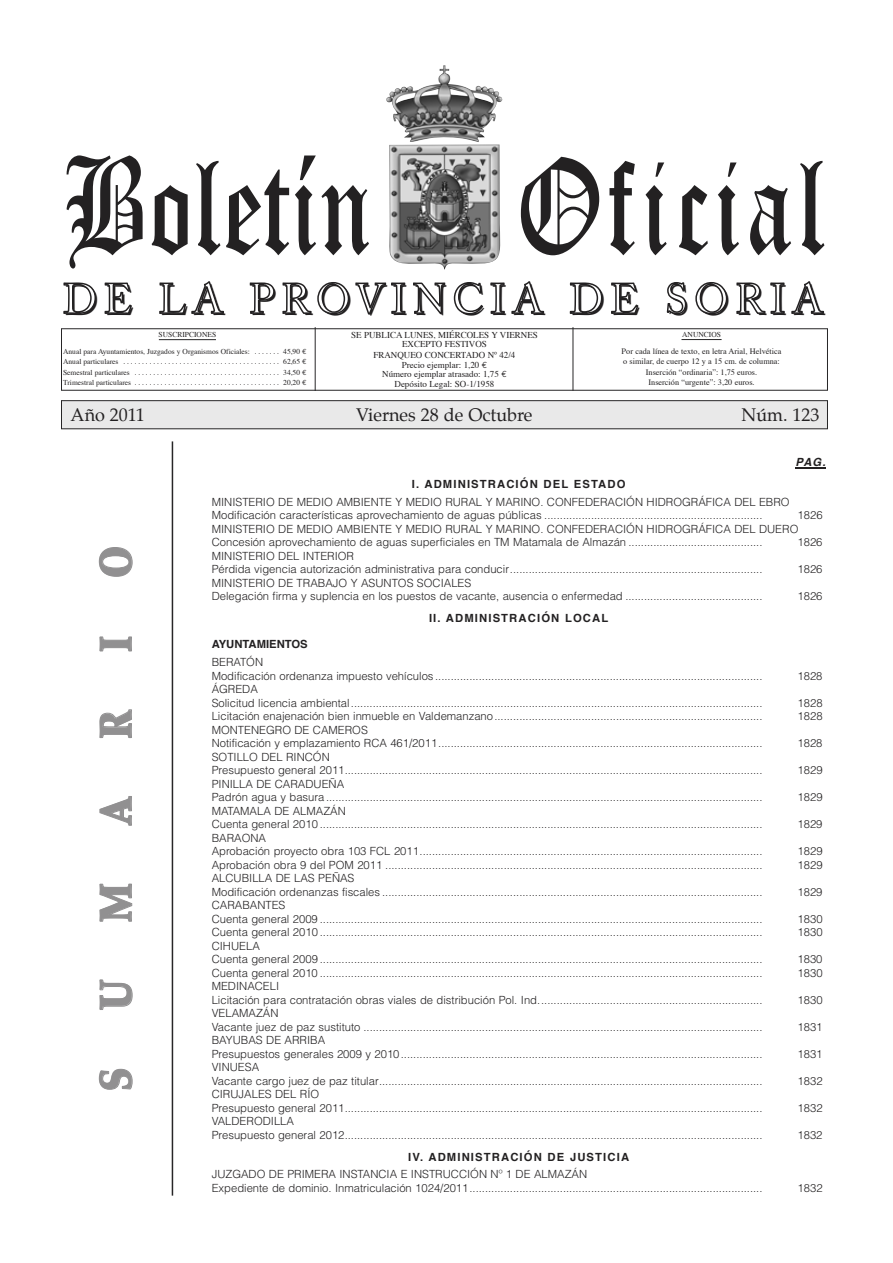
<style>
.page{position:relative;width:893px;height:1263px;background:#fff}
.page>*{position:absolute;margin:0;border:0;box-sizing:border-box;transform-origin:0 0}
.t1{font:135px "Old English Text";letter-spacing:.025em;color:#232122;scale:.75 1}
.t2{font:900 45px "Palatino";color:#919091;scale:.83 1}
.t3{font:42px "Adobe Caslon";letter-spacing:.15em;color:#232122}
.t4{font:18px "Palatino";color:#232122}
.t5{font:300 11.25px/13.5px "Helvetica";color:#232122}
.t6{font:700 11.25px "Helvetica";letter-spacing:.1em;color:#232122}
.t7{font:700 11.25px "Helvetica";color:#232122}
.t8{font:italic 700 11.25px "Helvetica";color:#232122}
.t9{font:9px/9px "Times";color:#232122;text-align:center}
.t10{font:8.25px/10.5px "Times";color:#232122;text-align:center}
.t11{font:7.5px/10.5px "Times";color:#232122;text-align:justify}
.s1{font-family:"Euro Mono"}
</style>
<div class="page">
<hr style="left:159px;top:339px;width:57px;height:1px;background:#272627">
<hr style="left:681px;top:339px;width:40px;height:1px;background:#272627">
<div style="left:62px;top:401px;width:765px;height:28px;background:#e9e9e9"></div>
<div style="left:61px;top:401px;width:766px;height:28px;border:1px solid #272627"></div>
<svg style="left:63px;top:281px;width:761px;height:34px"></svg>
<img style="left:386px;top:65px;width:116px;height:186px">
<hr style="left:572px;top:327px;width:1px;height:64px;background:#272627">
<hr style="left:315px;top:327px;width:1px;height:64px;background:#272627">
<hr style="left:172px;top:441px;width:1px;height:755px;background:#272627">
<hr style="left:795px;top:467px;width:30px;height:2px;background:#232122">
<h1 class="t1" style="left:63px;top:120px;width:1019px">Boletín Oficial</h1>
<h3 class="t3" style="left:65px;top:276px;width:761px">DE LA PROVINCIA DE SORIA</h3>
<p class="t11" style="left:159px;top:330px;width:59px">SUSCRIPCIONES</p>
<p class="t11" style="left:63px;top:347px;width:245px">Anual para Ayuntamientos, Juzgados y Organismos Oficiales: . . . . . . . 45,90 <span class="s1">€ </span>Anual particulares .......................................... 62,65 <span class="s1">€ </span>Semestral particulares ....................................... 34,50 <span class="s1">€ </span>Trimestral particulares ....................................... 20,20 <span class="s1">€</span></p>
<p class="t9" style="left:351px;top:331px;width:188px">SE PUBLICA LUNES, MIÉRCOLES Y VIERNES<br>EXCEPTO FESTIVOS</p>
<p class="t9" style="left:373px;top:350px;width:143px;line-height:10.2px">FRANQUEO CONCERTADO Nº 42/4<br>Precio ejemplar: 1,20 <span class="s1">€</span></p>
<p class="t9" style="left:382px;top:369px;width:126px;line-height:9.9px">Número ejemplar atrasado: 1,75 <span class="s1">€<br></span>Depósito Legal: SO-1/1958</p>
<p class="t11" style="left:682px;top:330px;width:40px">ANUNCIOS</p>
<p class="t10" style="left:621px;top:346px;width:161px">Por cada línea de texto, en letra Arial, Helvética o similar, de cuerpo 12 y a 15 cm. de columna:<br>Inserción “ordinaria”: 1,75 euros.<br>Inserción “urgente”: 3,20 euros.</p>
<h3 class="t4" style="left:71px;top:403px;width:76px">Año 2011</h3>
<h3 class="t4" style="left:356px;top:403px;width:178px">Viernes 28 de Octubre</h3>
<h3 class="t4" style="left:741px;top:403px;width:80px">Núm. 123</h3>
<p class="t8" style="left:795px;top:453px;width:32px">PAG.</p>
<h2 class="t2" style="left:89px;top:578px;width:40px;rotate:-90deg">O</h2>
<p class="t6" style="left:412px;top:475px;width:215px">I. ADMINISTRACIÓN DEL ESTADO</p>
<p class="t5" style="left:212px;top:495px;width:579px">MINISTERIO DE MEDIO AMBIENTE Y MEDIO RURAL Y MARINO. CONFEDERACIÓN HIDROGRÁFICA DEL EBRO<br>Modificación características aprovechamiento de aguas públicas ......................................................................</p>
<p class="t5" style="left:212px;top:508px;width:612px;text-indent:586px">1826<br>MINISTERIO DE MEDIO AMBIENTE Y MEDIO RURAL Y MARINO. CONFEDERACIÓN HIDROGRÁFICA DEL DUERO<br>Concesión aprovechamiento de aguas superficiales en TM Matamala de Almazán ...........................................</p>
<p class="t5" style="left:797px;top:535px;width:26px">1826</p>
<p class="t5" style="left:212px;top:549px;width:552px">MINISTERIO DEL INTERIOR<br>Pérdida vigencia autorización administrativa para conducir.................................................................................</p>
<p class="t5" style="left:212px;top:576px;width:552px">MINISTERIO DE TRABAJO Y ASUNTOS SOCIALES<br>Delegación firma y suplencia en los puestos de vacante, ausencia o enfermedad ............................................</p>
<p class="t5" style="left:797px;top:562px;width:26px">1826</p>
<p class="t5" style="left:797px;top:589px;width:26px">1826</p>
<p class="t6" style="left:429px;top:609px;width:181px">II. ADMINISTRACIÓN LOCAL</p>
<h2 class="t2" style="left:89px;top:652px;width:21px;rotate:-90deg">I</h2>
<p class="t7" style="left:212px;top:635px;width:98px">AYUNTAMIENTOS</p>
<p class="t5" style="left:212px;top:655px;width:552px">BERATÓN<br>Modificación ordenanza impuesto vehículos .........................................................................................................</p>
<p class="t5" style="left:212px;top:682px;width:552px">ÁGREDA<br>Solicitud licencia ambiental....................................................................................................................................</p>
<p class="t5" style="left:797px;top:669px;width:26px">1828</p>
<p class="t5" style="left:797px;top:696px;width:26px">1828</p>
<h2 class="t2" style="left:89px;top:739px;width:36px;rotate:-90deg">R</h2>
<h2 class="t2" style="left:89px;top:825px;width:36px;rotate:-90deg">A</h2>
<p class="t5" style="left:212px;top:709px;width:552px">Licitación enajenación bien inmueble en Valdemanzano......................................................................................</p>
<p class="t5" style="left:797px;top:709px;width:26px">1828</p>
<p class="t5" style="left:212px;top:723px;width:552px">MONTENEGRO DE CAMEROS<br>Notificación y emplazamiento RCA 461/2011........................................................................................................</p>
<p class="t5" style="left:797px;top:736px;width:26px">1828</p>
<p class="t5" style="left:212px;top:750px;width:552px">SOTILLO DEL RINCÓN<br>Presupuesto general 2011......................................................................................................................................</p>
<p class="t5" style="left:797px;top:763px;width:26px">1829</p>
<p class="t5" style="left:212px;top:777px;width:552px">PINILLA DE CARADUEÑA<br>Padrón agua y basura............................................................................................................................................</p>
<p class="t5" style="left:797px;top:790px;width:26px">1829</p>
<p class="t5" style="left:212px;top:804px;width:552px">MATAMALA DE ALMAZÁN<br>Cuenta general 2010 ..............................................................................................................................................</p>
<p class="t5" style="left:797px;top:817px;width:26px">1829</p>
<p class="t5" style="left:212px;top:831px;width:552px">BARAONA<br>Aprobación proyecto obra 103 FCL 2011..............................................................................................................</p>
<p class="t5" style="left:797px;top:844px;width:26px">1829</p>
<h2 class="t2" style="left:89px;top:922px;width:48px;rotate:-90deg">M</h2>
<p class="t5" style="left:212px;top:858px;width:552px">Aprobación obra 9 del POM 2011 .........................................................................................................................</p>
<p class="t5" style="left:797px;top:858px;width:26px">1829</p>
<p class="t5" style="left:212px;top:871px;width:552px">ALCUBILLA DE LAS PEÑAS<br>Modificación ordenanzas fiscales ..........................................................................................................................</p>
<p class="t5" style="left:797px;top:885px;width:26px">1829</p>
<p class="t5" style="left:212px;top:898px;width:552px">CARABANTES<br>Cuenta general 2009 ..............................................................................................................................................</p>
<p class="t5" style="left:797px;top:912px;width:26px">1830</p>
<p class="t5" style="left:212px;top:925px;width:552px">Cuenta general 2010 ..............................................................................................................................................</p>
<p class="t5" style="left:797px;top:925px;width:26px">1830</p>
<p class="t5" style="left:212px;top:939px;width:552px">CIHUELA<br>Cuenta general 2009 ..............................................................................................................................................</p>
<p class="t5" style="left:797px;top:952px;width:26px">1830</p>
<h2 class="t2" style="left:89px;top:1009px;width:37px;rotate:-90deg">U</h2>
<p class="t5" style="left:212px;top:966px;width:552px">Cuenta general 2010 ..............................................................................................................................................</p>
<p class="t5" style="left:797px;top:966px;width:26px">1830</p>
<p class="t5" style="left:212px;top:979px;width:552px">MEDINACELI<br>Licitación para contratación obras viales de distribución Pol. Ind........................................................................</p>
<p class="t5" style="left:797px;top:993px;width:26px">1830</p>
<p class="t5" style="left:212px;top:1006px;width:552px">VELAMAZÁN<br>Vacante juez de paz sustituto ................................................................................................................................</p>
<p class="t5" style="left:797px;top:1020px;width:26px">1831</p>
<p class="t5" style="left:212px;top:1033px;width:552px">BAYUBAS DE ARRIBA<br>Presupuestos generales 2009 y 2010....................................................................................................................</p>
<p class="t5" style="left:797px;top:1047px;width:26px">1831</p>
<h2 class="t2" style="left:89px;top:1091px;width:30px;rotate:-90deg">S</h2>
<p class="t5" style="left:212px;top:1060px;width:552px">VINUESA<br>Vacante cargo juez de paz titular...........................................................................................................................</p>
<p class="t5" style="left:212px;top:1087px;width:552px">CIRUJALES DEL RÍO<br>Presupuesto general 2011......................................................................................................................................</p>
<p class="t5" style="left:797px;top:1074px;width:26px">1832</p>
<p class="t5" style="left:797px;top:1101px;width:26px">1832</p>
<p class="t5" style="left:212px;top:1114px;width:552px">VALDERODILLA<br>Presupuesto general 2012......................................................................................................................................</p>
<p class="t5" style="left:797px;top:1128px;width:26px">1832</p>
<p class="t6" style="left:408px;top:1148px;width:222px">IV. ADMINISTRACIÓN DE JUSTICIA</p>
<p class="t5" style="left:212px;top:1167px;width:552px">JUZGADO DE PRIMERA INSTANCIA E INSTRUCCIÓN Nº 1 DE ALMAZÁN<br>Expediente de dominio. Inmatriculación 1024/2011..............................................................................................</p>
<p class="t5" style="left:797px;top:1181px;width:26px">1832</p>
</div>
